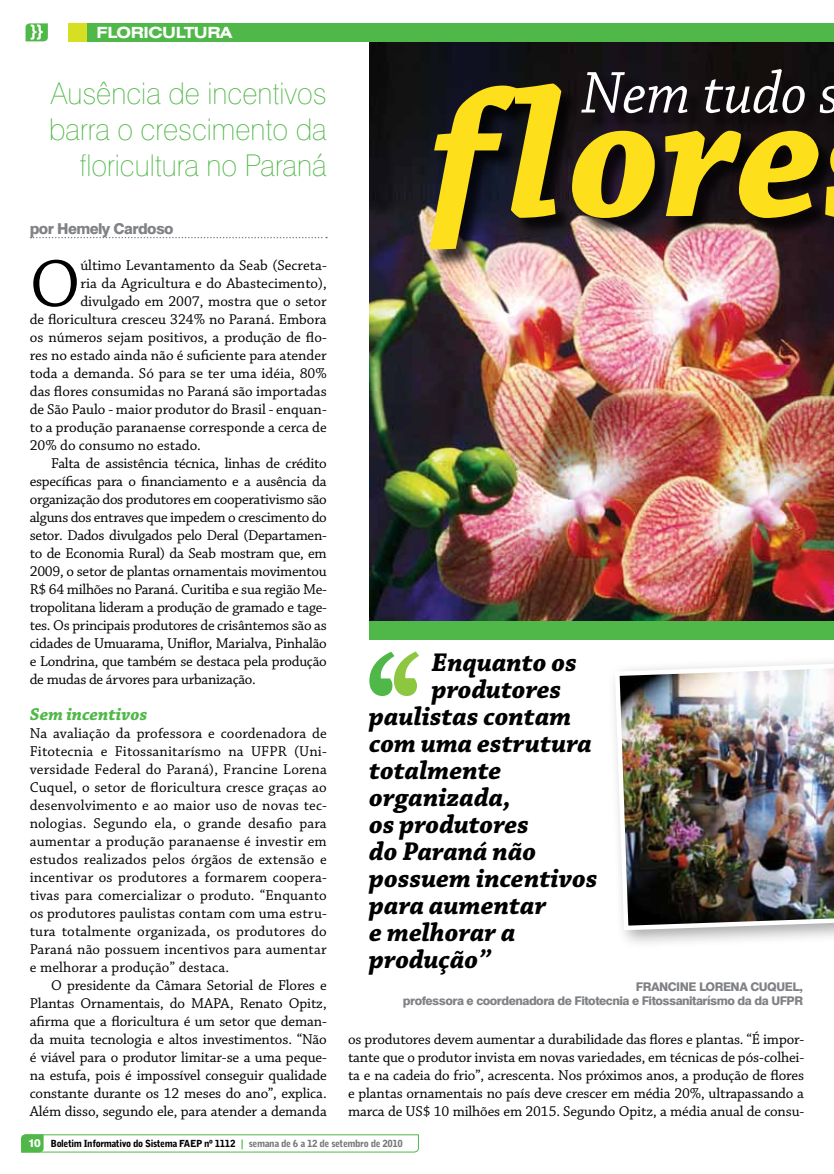
<style>
.page{position:relative;width:834px;height:1174px;background:#fff}
.page>*{position:absolute;margin:0;border:0;box-sizing:border-box;transform-origin:0 0}
.t1{font:italic 700 189.15px "Chaparral Pro";letter-spacing:.015em;color:#fedf1b;scale:.96 1}
.t2{font:70.35px "Chaparral Pro";color:#000}
.t3{font:italic 62.25px "Chaparral Pro";color:#fff;scale:.96 1}
.t4{font:100 30px/36px "Swiss 721 BT";color:#50b848;text-align:right;scale:.96 1}
.t5{font:italic 700 27px "Chaparral Pro";color:#000}
.t6{font:italic 700 18px "Chaparral Pro";color:#50b848}
.t7{font:700 expanded 15.45px "Swiss 721 BT";letter-spacing:-.03em;color:#fff}
.t8{font:15px/18px "Chaparral Pro";letter-spacing:-.01em;color:#000;text-align:justify}
.t9{font:800 15px "Swiss 721 BT";letter-spacing:-.04em;color:#808285}
.t10{font:800 12px/14.4px "Swiss 721 BT";letter-spacing:-.04em;color:#808285;text-align:right}
.t11{font:900 9.75px "Bell Gothic BT";letter-spacing:-.04em;color:#000}
.s1{font-family:"Swiss 721 BT";font-weight:800;font-size:11.25px;color:#fff}
.s2{font-family:"Bell Centennial BT Bold Listing";font-weight:400;color:#50b848}
.s3{color:#77787b}
</style>
<div class="page">
<svg style="left:21px;top:1134px;width:398px;height:18px"></svg>
<img style="left:369px;top:41px;width:464px;height:580px">
<div style="left:68px;top:23px;width:765px;height:18px;background:#50b848"></div>
<div style="left:68px;top:23px;width:18px;height:18px;background:#d7df23"></div>
<svg style="left:26px;top:23px;width:22px;height:18px"></svg>
<svg style="left:31px;top:237px;width:296px;height:1px"></svg>
<div style="left:432px;top:72px;width:401px;height:196px;background:#000;opacity:.75"></div>
<div style="left:607px;top:652px;width:226px;height:298px;background:#000;opacity:.35"></div>
<img style="left:612px;top:657px;width:221px;height:275px">
<div style="left:369px;top:621px;width:464px;height:18px;background:#50b848"></div>
<svg style="left:369px;top:651px;width:50px;height:45px"></svg>
<p class="t7" style="left:97px;top:23px;width:136px">FLORICULTURA</p>
<h3 class="t4" style="left:49px;top:75px;width:290px">Ausência de incentivos barra o crescimento da floricultura no Paraná</h3>
<p class="t9" style="left:30px;top:220px;width:145px">por Hemely Cardoso</p>
<h2 class="t2" style="left:30px;top:245px;width:52px">O</h2>
<p class="t8" style="left:80px;top:257px;width:248px">último Levantamento da Seab (Secreta-</p>
<p class="t8" style="left:80px;top:275px;width:248px">ria da Agricultura e do Abastecimento),</p>
<p class="t8" style="left:80px;top:293px;width:248px">divulgado em 2007, mostra que o setor</p>
<p class="t8" style="left:30px;top:311px;width:298px">de floricultura cresceu 324% no Paraná. Embora</p>
<p class="t8" style="left:30px;top:329px;width:298px">os números sejam positivos, a produção de flo-</p>
<p class="t8" style="left:30px;top:347px;width:298px">res no estado ainda não é suficiente para atender</p>
<p class="t8" style="left:30px;top:365px;width:298px">toda a demanda. Só para se ter uma idéia, 80%</p>
<p class="t8" style="left:30px;top:383px;width:298px">das flores consumidas no Paraná são importadas</p>
<p class="t8" style="left:30px;top:401px;width:298px">de São Paulo - maior produtor do Brasil - enquan-</p>
<p class="t8" style="left:30px;top:419px;width:298px">to a produção paranaense corresponde a cerca de</p>
<p class="t8" style="left:30px;top:437px;width:172px">20% do consumo no estado.</p>
<p class="t8" style="left:51px;top:455px;width:277px">Falta de assistência técnica, linhas de crédito</p>
<p class="t8" style="left:30px;top:473px;width:298px">específicas para o financiamento e a ausência da</p>
<p class="t8" style="left:30px;top:491px;width:298px">organização dos produtores em cooperativismo são</p>
<p class="t8" style="left:30px;top:509px;width:298px">alguns dos entraves que impedem o crescimento do</p>
<p class="t8" style="left:30px;top:527px;width:298px">setor. Dados divulgados pelo Deral (Departamen-</p>
<p class="t8" style="left:30px;top:545px;width:298px">to de Economia Rural) da Seab mostram que, em</p>
<p class="t8" style="left:30px;top:563px;width:298px">2009, o setor de plantas ornamentais movimentou</p>
<p class="t8" style="left:30px;top:581px;width:298px">R$ 64 milhões no Paraná. Curitiba e sua região Me-</p>
<p class="t8" style="left:30px;top:599px;width:298px">tropolitana lideram a produção de gramado e tage-</p>
<p class="t8" style="left:30px;top:617px;width:298px">tes. Os principais produtores de crisântemos são as</p>
<p class="t8" style="left:30px;top:635px;width:298px">cidades de Umuarama, Uniflor, Marialva, Pinhalão</p>
<p class="t8" style="left:30px;top:653px;width:298px">e Londrina, que também se destaca pela produção</p>
<p class="t8" style="left:30px;top:671px;width:227px">de mudas de árvores para urbanização.</p>
<p class="t6" style="left:30px;top:704px;width:119px">Sem incentivos</p>
<p class="t8" style="left:30px;top:725px;width:298px">Na avaliação da professora e coordenadora de Fitotecnia e Fitossanitarísmo na UFPR (Uni&shy;versidade Federal do Paraná), Francine Lorena Cuquel, o setor de floricultura cresce graças ao desenvolvimento e ao maior uso de novas tec&shy;nologias. Segundo ela, o grande desafio para aumentar a produção paranaense é investir em estudos realizados pelos órgãos de extensão e incentivar os produtores a formarem coopera&shy;tivas para comercializar o produto. “Enquanto os produtores paulistas contam com uma estru&shy;tura totalmente organizada, os produtores do Paraná não possuem incentivos para aumentar e melhorar a produção” destaca.</p>
<p class="t8" style="left:30px;top:977px;width:298px;text-indent:21px">O presidente da Câmara Setorial de Flores e Plantas Ornamentais, do MAPA, Renato Opitz, afirma que a floricultura é um setor que deman&shy;da muita tecnologia e altos investimentos. “Não é viável para o produtor limitar-se a uma peque&shy;na estufa, pois é impossível conseguir qualidade constante durante os 12 meses do ano”, explica.<br>Além disso, segundo ele, para atender a demanda</p>
<h3 class="t3" style="left:581px;top:59px;width:271px">Nem tudo s</h3>
<h1 class="t1" style="left:430px;top:45px;width:411px">flore</h1>
<h3 class="t5" style="left:432px;top:646px;width:146px">Enquanto os</h3>
<h3 class="t5" style="left:432px;top:673px;width:131px">produtores</h3>
<h3 class="t5" style="left:369px;top:700px;width:203px">paulistas contam</h3>
<h3 class="t5" style="left:369px;top:727px;width:224px">com uma estrutura</h3>
<h3 class="t5" style="left:369px;top:754px;width:134px">totalmente</h3>
<h3 class="t5" style="left:369px;top:781px;width:144px">organizada,</h3>
<h3 class="t5" style="left:369px;top:808px;width:161px">os produtores</h3>
<h3 class="t5" style="left:369px;top:835px;width:169px">do Paraná não</h3>
<h3 class="t5" style="left:369px;top:862px;width:230px">possuem incentivos</h3>
<h3 class="t5" style="left:369px;top:889px;width:179px">para aumentar</h3>
<h3 class="t5" style="left:369px;top:916px;width:148px">e melhorar a</h3>
<h3 class="t5" style="left:369px;top:943px;width:123px">produção”</h3>
<p class="t10" style="left:403px;top:979px;width:402px">e Lorena Cuquel,<br>professora e coordenadora de Fitotecnia e Fitossanitarísmo da da UFPR</p>
<p class="t10" style="left:635px;top:979px;width:32px">Francin</p>
<p class="t8" style="left:348px;top:1031px;width:457px">os produtores devem aumentar a durabilidade das flores e plantas. “É impor&shy;tante que o produtor invista em novas variedades, em técnicas de pós-colhei&shy;ta e na cadeia do frio”, acrescenta. Nos próximos anos, a produção de flores e plantas ornamentais no país deve crescer em média 20%, ultrapassando a marca de US$ 10 milhões em 2015. Segundo Opitz, a média anual de consu-</p>
<p class="t11" style="left:28px;top:1137px;width:376px"><span class="s1">10</span> Boletim Informativo do Sistema FAEP nº 1112 <span class="s2">|</span> <span class="s3">semana de 6 a 12 de setembro de 2010</span></p>
</div>
